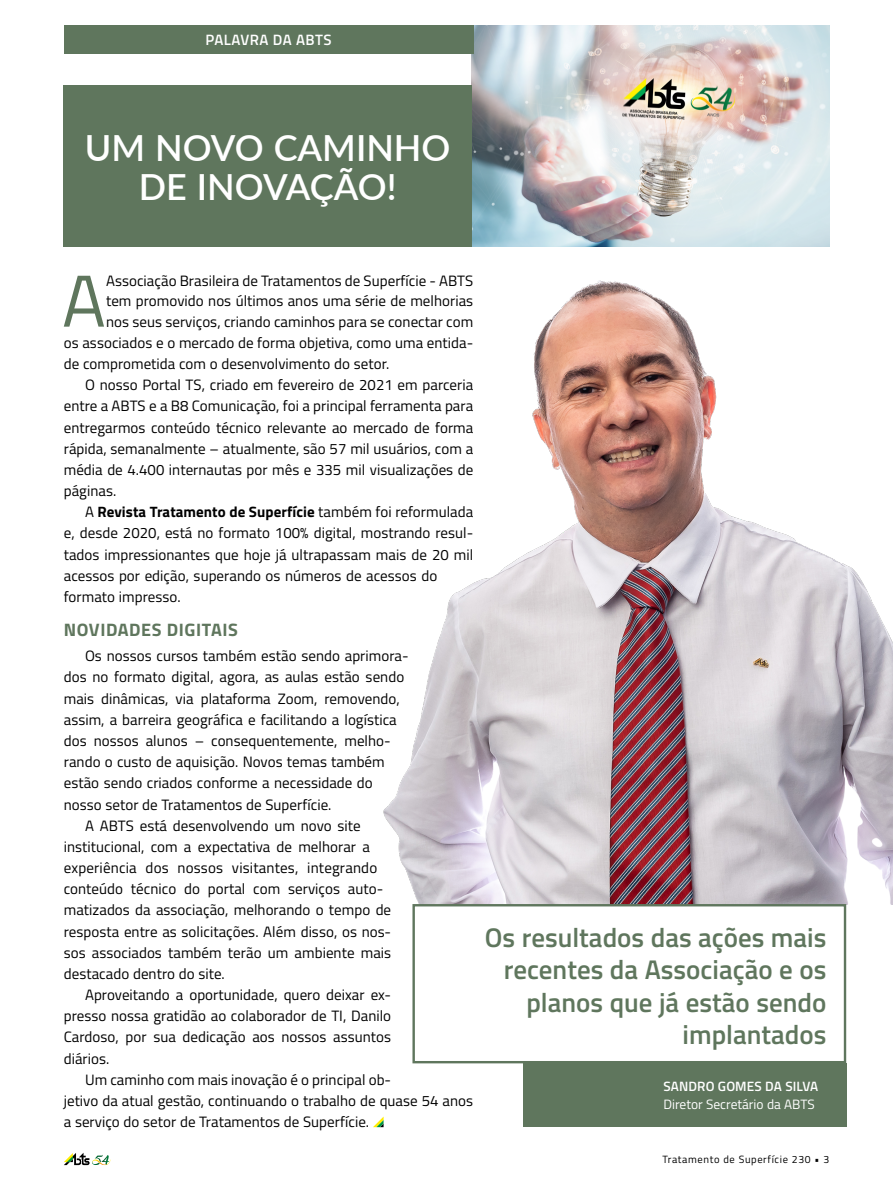
<style>
.page{position:relative;width:893px;height:1191px;background:#fff}
.page>*{position:absolute;margin:0;border:0;box-sizing:border-box;transform-origin:0 0}
.t1{font:73.5px "Titillium";color:#5f765d}
.t2{font:600 36px/39px "Lato";color:#fff;text-align:center}
.t3{font:600 27px/32.4px "Titillium";color:#5f765d;text-align:right}
.t4{font:700 18px "Titillium";letter-spacing:.03em;color:#5f765d}
.t5{font:15px "Titillium";letter-spacing:.005em;color:#000}
.t6{font:700 15px "Titillium";letter-spacing:.005em;color:#000}
.t7{font:600 15px "Titillium";letter-spacing:.025em;color:#fff}
.t8{font:13.5px "Titillium";color:#fff}
.t9{font:600 13.5px "Titillium";letter-spacing:.01em;color:#fff}
.t10{font:10.5px "Titillium";letter-spacing:.06em;color:#000}
.s1{font-weight:400}
</style>
<div class="page">
<img style="left:472px;top:25px;width:357px;height:222px">
<div style="left:523px;top:1063px;width:323px;height:64px;background:#5f765d"></div>
<div style="left:64px;top:85px;width:408px;height:162px;background:#5f765d"></div>
<svg style="left:373px;top:1116px;width:11px;height:11px"></svg>
<svg style="left:64px;top:1152px;width:46px;height:13px"></svg>
<div style="left:64px;top:25px;width:409px;height:28px;background:#5f765d"></div>
<img style="left:383px;top:280px;width:510px;height:624px">
<div style="left:412px;top:904px;width:434px;height:159px;border:2px solid #5f765d"></div>
<p class="t7" style="left:206px;top:28px;width:128px">PALAVRA DA ABTS</p>
<h2 class="t2" style="left:85px;top:127px;width:367px">UM NOVO CAMINHO<br>DE INOVAÇÃO!</h2>
<h1 class="t1" style="left:62px;top:247px;width:45px">A</h1>
<p class="t5" style="left:106px;top:270px;width:369px">Associação Brasileira de Tratamentos de Superfície - ABTS</p>
<p class="t5" style="left:106px;top:290px;width:369px">tem promovido nos últimos anos uma série de melhorias</p>
<p class="t5" style="left:106px;top:310px;width:369px">nos seus serviços, criando caminhos para se conectar com</p>
<p class="t5" style="left:64px;top:331px;width:411px">os associados e o mercado de forma objetiva, como uma entida-</p>
<p class="t5" style="left:64px;top:353px;width:327px">de comprometida com o desenvolvimento do setor.</p>
<p class="t5" style="left:85px;top:374px;width:390px">O nosso Portal TS, criado em fevereiro de 2021 em parceria</p>
<p class="t5" style="left:64px;top:395px;width:411px">entre a ABTS e a B8 Comunicação, foi a principal ferramenta para</p>
<p class="t5" style="left:64px;top:416px;width:411px">entregarmos conteúdo técnico relevante ao mercado de forma</p>
<p class="t5" style="left:64px;top:437px;width:411px">rápida, semanalmente – atualmente, são 57 mil usuários, com a</p>
<p class="t5" style="left:64px;top:458px;width:411px">média de 4.400 internautas por mês e 335 mil visualizações de</p>
<p class="t5" style="left:64px;top:480px;width:54px">páginas.</p>
<p class="t6" style="left:85px;top:500px;width:390px"><span class="s1">A</span> Revista Tratamento de Superfície <span class="s1">também foi reformulada</span></p>
<p class="t5" style="left:64px;top:522px;width:411px">e, desde 2020, está no formato 100% digital, mostrando resul-</p>
<p class="t5" style="left:64px;top:543px;width:411px">tados impressionantes que hoje já ultrapassam mais de 20 mil</p>
<p class="t5" style="left:64px;top:564px;width:375px">acessos por edição, superando os números de acessos do</p>
<p class="t5" style="left:64px;top:585px;width:118px">formato impresso.</p>
<p class="t4" style="left:64px;top:616px;width:176px">NOVIDADES DIGITAIS</p>
<p class="t5" style="left:85px;top:645px;width:325px">Os nossos cursos também estão sendo aprimora-</p>
<p class="t5" style="left:64px;top:666px;width:342px">dos no formato digital, agora, as aulas estão sendo</p>
<p class="t5" style="left:64px;top:687px;width:338px">mais dinâmicas, via plataforma Zoom, removendo,</p>
<p class="t5" style="left:64px;top:708px;width:335px">assim, a barreira geográfica e facilitando a logística</p>
<p class="t5" style="left:64px;top:729px;width:328px">dos nossos alunos – consequentemente, melho-</p>
<p class="t5" style="left:64px;top:751px;width:322px">rando o custo de aquisição. Novos temas também</p>
<p class="t5" style="left:64px;top:772px;width:311px">estão sendo criados conforme a necessidade do</p>
<p class="t5" style="left:64px;top:793px;width:269px">nosso setor de Tratamentos de Superfície.</p>
<p class="t5" style="left:85px;top:814px;width:277px">A ABTS está desenvolvendo um novo site</p>
<p class="t5" style="left:64px;top:835px;width:308px">institucional, com a expectativa de melhorar a</p>
<p class="t5" style="left:64px;top:856px;width:315px">experiência dos nossos visitantes, integrando</p>
<p class="t5" style="left:64px;top:878px;width:321px">conteúdo técnico do portal com serviços auto-</p>
<p class="t5" style="left:64px;top:899px;width:329px">matizados da associação, melhorando o tempo de</p>
<p class="t5" style="left:64px;top:920px;width:329px">resposta entre as solicitações. Além disso, os nos-</p>
<p class="t5" style="left:64px;top:941px;width:329px">sos associados também terão um ambiente mais</p>
<p class="t5" style="left:64px;top:962px;width:163px">destacado dentro do site.</p>
<p class="t5" style="left:85px;top:983px;width:308px">Aproveitando a oportunidade, quero deixar ex-</p>
<p class="t5" style="left:64px;top:1005px;width:329px">presso nossa gratidão ao colaborador de TI, Danilo</p>
<p class="t5" style="left:64px;top:1026px;width:329px">Cardoso, por sua dedicação aos nossos assuntos</p>
<p class="t5" style="left:64px;top:1047px;width:47px">diários.</p>
<p class="t5" style="left:85px;top:1068px;width:308px">Um caminho com mais inovação é o principal ob-</p>
<p class="t5" style="left:64px;top:1089px;width:411px">jetivo da atual gestão, continuando o trabalho de quase 54 anos</p>
<p class="t5" style="left:64px;top:1110px;width:307px">a serviço do setor de Tratamentos de Superfície.</p>
<h3 class="t3" style="left:485px;top:919px;width:343px">Os resultados das ações mais recentes da Associação e os planos que já estão sendo implantados</h3>
<p class="t9" style="left:663px;top:1076px;width:156px">SANDRO GOMES DA SILVA</p>
<p class="t8" style="left:663px;top:1094px;width:153px">Diretor Secretário da ABTS</p>
<p class="t10" style="left:662px;top:1151px;width:168px">Tratamento de Superfície 230 • 3</p>
</div>
